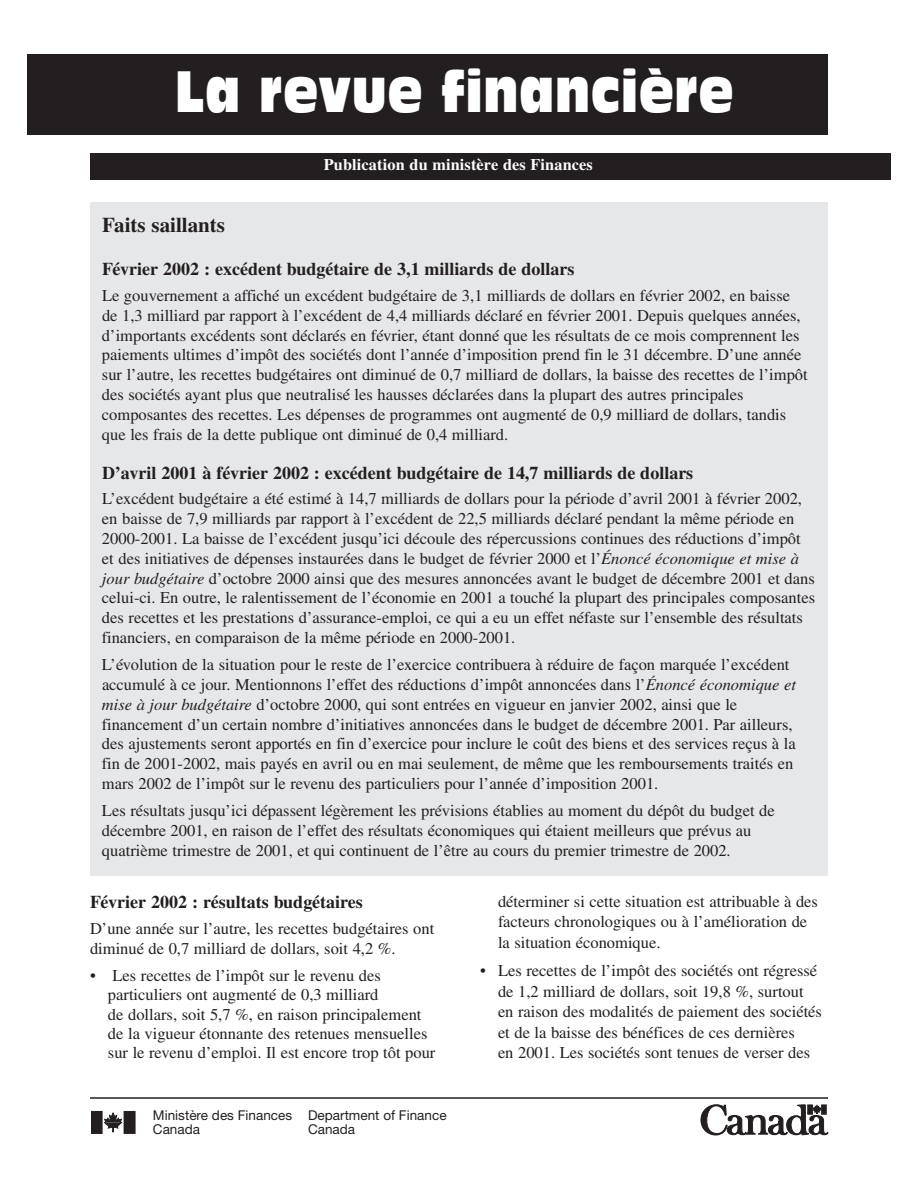
<style>
.page{position:relative;width:918px;height:1188px;background:#fff}
.page>*{position:absolute;margin:0;border:0;box-sizing:border-box;transform-origin:0 0}
.t1{font:57px "Antique Olive Compact";letter-spacing:.015em;color:#fff;scale:.8 1}
.t2{font:700 21px "Times";color:#231f20}
.t3{font:700 18px "Times";color:#231f20}
.t4{font:16.5px/19.8px "Times";color:#231f20}
.t5{font:700 16.2px "Times";letter-spacing:.01em;color:#fff}
.t6{font:13.5px/13.5px "Helvetica Neue";color:#231f20}
.s1{font-style:italic}
</style>
<div class="page">
<div style="left:27px;top:54px;width:801px;height:81px;background:#231f20"></div>
<div style="left:90px;top:153px;width:801px;height:27px;background:#231f20"></div>
<svg style="left:701px;top:1105px;width:127px;height:30px"></svg>
<hr style="left:90px;top:1097px;width:738px;height:2px;background:#231f20">
<div style="left:91px;top:1111px;width:11px;height:22px;background:#231f20"></div>
<svg style="left:105px;top:1113px;width:17px;height:19px"></svg>
<div style="left:124px;top:1111px;width:11px;height:22px;background:#231f20"></div>
<div style="left:90px;top:202px;width:738px;height:673px;background:#e6e7e9"></div>
<h1 class="t1" style="left:175px;top:69px;width:699px">La revue financière</h1>
<p class="t5" style="left:324px;top:159px;width:271px">Publication du ministère des Finances</p>
<p class="t2" style="left:102px;top:217px;width:125px">Faits saillants</p>
<p class="t3" style="left:102px;top:263px;width:474px">Février 2002 : excédent budgétaire de 3,1 milliards de dollars</p>
<p class="t4" style="left:102px;top:287px;width:707px">Le gouvernement a affiché un excédent budgétaire de 3,1 milliards de dollars en février 2002, en baisse de 1,3 milliard par rapport à l’excédent de 4,4 milliards déclaré en février 2001. Depuis quelques années, d’importants excédents sont déclarés en février, étant donné que les résultats de ce mois comprennent les paiements ultimes d’impôt des sociétés dont l’année d’imposition prend fin le 31 décembre. D’une année sur l’autre, les recettes budgétaires ont diminué de 0,7 milliard de dollars, la baisse des recettes de l’impôt des sociétés ayant plus que neutralisé les hausses déclarées dans la plupart des autres principales composantes des recettes. Les dépenses de programmes ont augmenté de 0,9 milliard de dollars, tandis que les frais de la dette publique ont diminué de 0,4 milliard.</p>
<p class="t3" style="left:102px;top:466px;width:593px">D’avril 2001 à février 2002 : excédent budgétaire de 14,7 milliards de dollars</p>
<p class="t4" style="left:102px;top:490px;width:715px">L’excédent budgétaire a été estimé à 14,7 milliards de dollars pour la période d’avril 2001 à février 2002, en baisse de 7,9 milliards par rapport à l’excédent de 22,5 milliards déclaré pendant la même période en 2000-2001. La baisse de l’excédent jusqu’ici découle des répercussions continues des réductions d’impôt et des initiatives de dépenses instaurées dans le budget de février 2000 et l’<span class="s1">Énoncé économique et mise à jour budgétaire</span> d’octobre 2000 ainsi que des mesures annoncées avant le budget de décembre 2001 et dans celui-ci. En outre, le ralentissement de l’économie en 2001 a touché la plupart des principales composantes des recettes et les prestations d’assurance-emploi, ce qui a eu un effet néfaste sur l’ensemble des résultats financiers, en comparaison de la même période en 2000-2001.</p>
<p class="t4" style="left:102px;top:656px;width:695px">L’évolution de la situation pour le reste de l’exercice contribuera à réduire de façon marquée l’excédent accumulé à ce jour. Mentionnons l’effet des réductions d’impôt annoncées dans l’<span class="s1">Énoncé économique et mise à jour budgétaire</span> d’octobre 2000, qui sont entrées en vigueur en janvier 2002, ainsi que le financement d’un certain nombre d’initiatives annoncées dans le budget de décembre 2001. Par ailleurs, des ajustements seront apportés en fin d’exercice pour inclure le coût des biens et des services reçus à la fin de 2001-2002, mais payés en avril ou en mai seulement, de même que les remboursements traités en mars 2002 de l’impôt sur le revenu des particuliers pour l’année d’imposition 2001.</p>
<p class="t4" style="left:102px;top:802px;width:674px">Les résultats jusqu’ici dépassent légèrement les prévisions établies au moment du dépôt du budget de décembre 2001, en raison de l’effet des résultats économiques qui étaient meilleurs que prévus au quatrième trimestre de 2001, et qui continuent de l’être au cours du premier trimestre de 2002.</p>
<p class="t3" style="left:90px;top:895px;width:274px">Février 2002 : résultats budgétaires</p>
<p class="t4" style="left:90px;top:920px;width:346px;line-height:20.4px">D’une année sur l’autre, les recettes budgétaires ont diminué de 0,7 milliard de dollars, soit 4,2 %.</p>
<p class="t4" style="left:108px;top:968px;width:329px;line-height:19.4px;text-indent:-18px">• Les recettes de l’impôt sur le revenu des particuliers ont augmenté de 0,3 milliard<br>de dollars, soit 5,7 %, en raison principalement de la vigueur étonnante des retenues mensuelles sur le revenu d’emploi. Il est encore trop tôt pour</p>
<p class="t6" style="left:153px;top:1110px;width:141px">Ministère des Finances<br>Canada</p>
<p class="t6" style="left:308px;top:1110px;width:140px">Department of Finance<br>Canada</p>
<p class="t4" style="left:498px;top:893px;width:322px;line-height:20.5px">déterminer si cette situation est attribuable à des facteurs chronologiques ou à l’amélioration de la situation économique.</p>
<p class="t4" style="left:498px;top:962px;width:326px;line-height:20.5px;text-indent:-18px">• Les recettes de l’impôt des sociétés ont régressé de 1,2 milliard de dollars, soit 19,8 %, surtout en raison des modalités de paiement des sociétés et de la baisse des bénéfices de ces dernières<br>en 2001. Les sociétés sont tenues de verser des</p>
</div>
